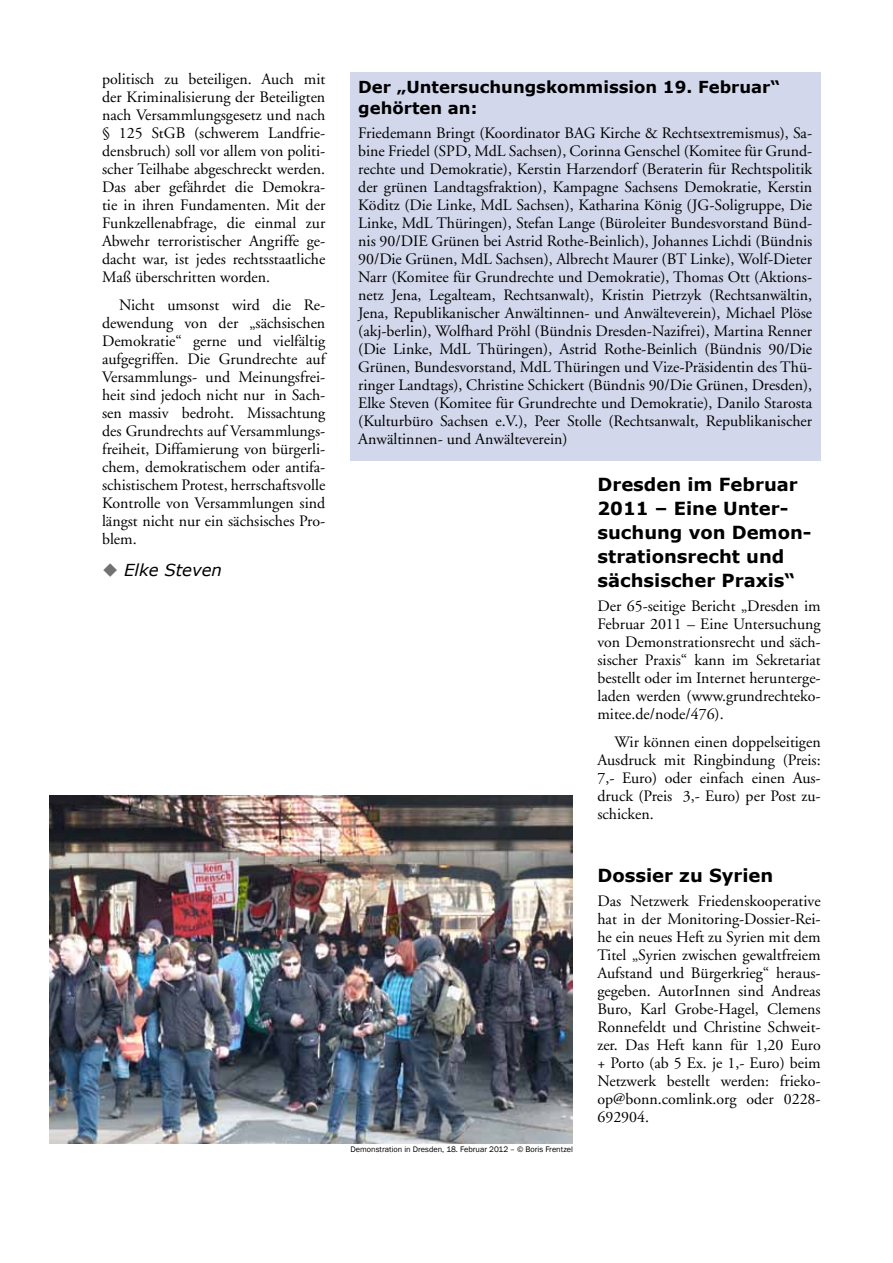
<style>
.page{position:relative;width:893px;height:1263px;background:#fff}
.page>*{position:absolute;margin:0;border:0;box-sizing:border-box;transform-origin:0 0}
.t1{font:700 18px/24px "Verdana";color:#000}
.t2{font:700 16.5px/21px "Verdana";color:#000}
.t3{font:italic 16.5px "Verdana";color:#000}
.t4{font:15.9px/18px "Adobe Garamond";color:#000;text-align:justify}
.t5{font:8.25px "Franklin Gothic";color:#000}
.s1{color:#707172}
</style>
<div class="page">
<div style="left:350px;top:72px;width:471px;height:388px;background:#d3d7eb"></div>
<img style="left:50px;top:795px;width:523px;height:349px">
<p class="t4" style="left:102px;top:70px;width:225px">politisch zu beteiligen. Auch mit der Kriminalisierung der Beteiligten nach Versammlungsgesetz und nach § 125 StGB (schwerem Landfrie&shy;densbruch) soll vor allem von politi&shy;scher Teilhabe abgeschreckt werden.<br>Das aber gefährdet die Demokra&shy;tie in ihren Fundamenten. Mit der Funkzellenabfrage, die einmal zur Abwehr terroristischer Angriffe ge&shy;dacht war, ist jedes rechtsstaatliche Maß überschritten worden.</p>
<p class="t4" style="left:102px;top:296px;width:225px;text-indent:17px">Nicht umsonst wird die Re&shy;dewendung von der „sächsischen Demokratie“ gerne und vielfältig aufgegriffen. Die Grundrechte auf Versammlungs- und Meinungsfrei&shy;heit sind jedoch nicht nur in Sach&shy;sen massiv bedroht. Missachtung des Grundrechts auf Versammlungs&shy;freiheit, Diffamierung von bürgerli&shy;chem, demokratischem oder antifa&shy;schistischem Protest, herrschaftsvolle Kontrolle von Versammlungen sind längst nicht nur ein sächsisches Pro&shy;blem.</p>
<p class="t3" style="left:102px;top:559px;width:122px"><span class="s1">◆</span> Elke Steven</p>
<p class="t2" style="left:358px;top:76px;width:423px">Der „Untersuchungskommission 19. Februar“ gehörten an:</p>
<p class="t4" style="left:358px;top:125px;width:455px">Friedemann Bringt (Koordinator BAG Kirche &amp; Rechtsextremismus), Sa&shy;bine Friedel (SPD, MdL Sachsen), Corinna Genschel (Komitee für Grund&shy;rechte und Demokratie), Kerstin Harzendorf (Beraterin für Rechtspolitik der grünen Landtagsfraktion), Kampagne Sachsens Demokratie, Kerstin Köditz (Die Linke, MdL Sachsen), Katharina König (JG-Soligruppe, Die Linke, MdL Thüringen), Stefan Lange (Büroleiter Bundesvorstand Bünd&shy;nis 90/DIE Grünen bei Astrid Rothe-Beinlich), Johannes Lichdi (Bündnis 90/Die Grünen, MdL Sachsen), Albrecht Maurer (BT Linke), Wolf-Dieter Narr (Komitee für Grundrechte und Demokratie), Thomas Ott (Aktions&shy;netz Jena, Legalteam, Rechtsanwalt), Kristin Pietrzyk (Rechtsanwältin, Jena, Republikanischer Anwältinnen- und Anwälteverein), Michael Plöse (akj-berlin), Wolfhard Pröhl (Bündnis Dresden-Nazifrei), Martina Renner (Die Linke, MdL Thüringen), Astrid Rothe-Beinlich (Bündnis 90/Die Grünen, Bundesvorstand, MdL Thüringen und Vize-Präsidentin des Thü&shy;ringer Landtags), Christine Schickert (Bündnis 90/Die Grünen, Dresden), Elke Steven (Komitee für Grundrechte und Demokratie), Danilo Starosta (Kulturbüro Sachsen e.V.), Peer Stolle (Rechtsanwalt, Republikanischer Anwältinnen- und Anwälteverein)</p>
<p class="t1" style="left:597px;top:472px;width:214px">Dresden im Februar<br>2011 – Eine Unter&shy;suchung von Demon&shy;strationsrecht und sächsischer Praxis“</p>
<p class="t4" style="left:597px;top:597px;width:225px">Der 65-seitige Bericht „Dresden im Februar 2011 – Eine Untersuchung von Demonstrationsrecht und säch&shy;sischer Praxis“ kann im Sekretariat bestellt oder im Internet herunterge&shy;laden werden (www.grundrechteko&shy;mitee.de/node/476).</p>
<p class="t4" style="left:597px;top:734px;width:225px;text-indent:17px">Wir können einen doppelseitigen Ausdruck mit Ringbindung (Preis:<br>7,- Euro) oder einfach einen Aus&shy;druck (Preis 3,- Euro) per Post zu&shy;schicken.</p>
<p class="t5" style="left:351px;top:1144px;width:224px">Demonstration in Dresden, 18. Februar 2012 – © Boris Frentzel</p>
<p class="t1" style="left:597px;top:863px;width:177px">Dossier zu Syrien</p>
<p class="t4" style="left:597px;top:893px;width:225px">Das Netzwerk Friedenskooperative hat in der Monitoring-Dossier-Rei&shy;he ein neues Heft zu Syrien mit dem Titel „Syrien zwischen gewaltfreiem Aufstand und Bürgerkrieg“ heraus&shy;gegeben. AutorInnen sind Andreas Buro, Karl Grobe-Hagel, Clemens Ronnefeldt und Christine Schweit&shy;zer. Das Heft kann für 1,20 Euro + Porto (ab 5 Ex. je 1,- Euro) beim Netzwerk bestellt werden: frieko&shy;op@bonn.comlink.org oder 0228- 692904.</p>
</div>
